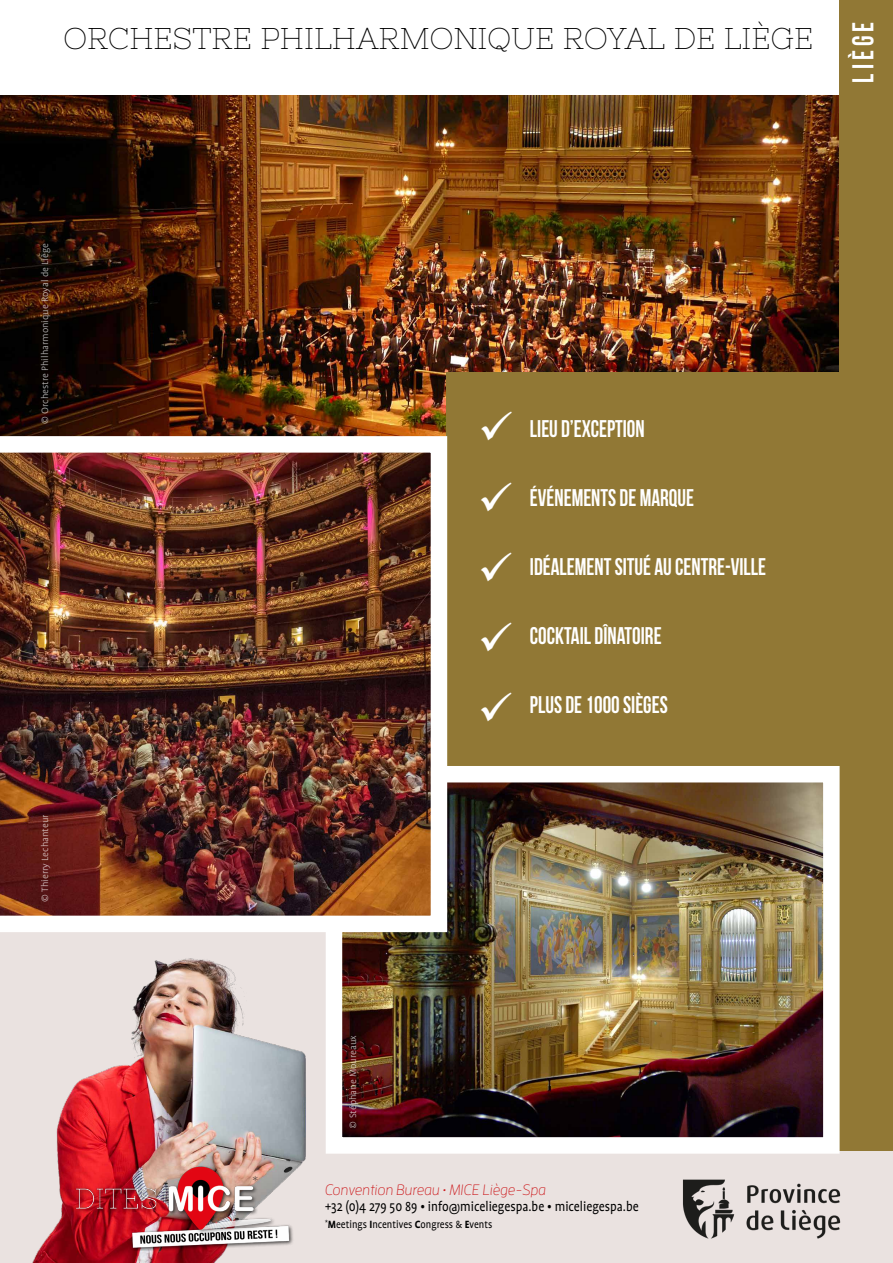
<style>
.page{position:relative;width:893px;height:1263px;background:#fff}
.page>*{position:absolute;margin:0;border:0;box-sizing:border-box;transform-origin:0 0}
.t1{font:30px "Nixie One";color:#000}
.t2{font:700 30px "Bebas Neue";letter-spacing:.15em;color:#fff;scale:.9 1}
.t3{font:700 24px "Bebas Neue";color:#fff;scale:.9 1}
.t4{font:15px "Profile OT";color:#000;scale:.9 1}
.t5{font:italic 300 15px "Enzo OT";color:#cd191c}
.t6{font:12px "Profile OT";color:#000;scale:.9 1}
.t7{font:300 10.5px "Profile Pro";color:#fff}
.s1{font-weight:700}
</style>
<div class="page">
<div style="left:0;top:932px;width:840px;height:331px;background:#eae2e0"></div>
<img style="left:0;top:95px;width:839px;height:341px">
<div style="left:446px;top:373px;width:394px;height:393px;background:#917835"></div>
<div style="left:839px;top:0;width:54px;height:1263px;background:#917835"></div>
<div style="left:46px;top:1151px;width:847px;height:112px;background:#eae2e0"></div>
<img style="left:32px;top:958px;width:274px;height:305px">
<img style="left:74px;top:1163px;width:221px;height:88px">
<img style="left:682px;top:1179px;width:159px;height:60px">
<img style="left:343px;top:783px;width:480px;height:354px">
<div style="left:326px;top:766px;width:514px;height:388px;border:16px solid #fff"></div>
<img style="left:0;top:436px;width:447px;height:496px">
<p class="t1" style="left:63px;top:21px;width:751px">ORCHESTRE PHILHARMONIQUE ROYAL DE LIÈGE</p>
<p class="t2" style="left:846px;top:83px;width:69px;rotate:-90deg">LIÈGE</p>
<p class="t7" style="left:39px;top:424px;width:182px;rotate:-90deg">© Orchestre Philharmonique Royal de Liège</p>
<p class="t7" style="left:39px;top:902px;width:89px;rotate:-90deg">© Thierry Lechanteur</p>
<p class="t3" style="left:530px;top:416px;width:129px">LIEU D’EXCEPTION</p>
<p class="t3" style="left:530px;top:485px;width:184px">ÉVÉNEMENTS DE MARQUE</p>
<p class="t3" style="left:530px;top:554px;width:264px">IDÉALEMENT SITUÉ AU CENTRE-VILLE</p>
<p class="t3" style="left:530px;top:623px;width:148px">COCKTAIL DÎNATOIRE</p>
<p class="t7" style="left:347px;top:1128px;width:95px;rotate:-90deg">© Stéphane Moureaux</p>
<p class="t3" style="left:530px;top:692px;width:155px">PLUS DE 1000 SIÈGES</p>
<p class="t5" style="left:325px;top:1180px;width:223px">Convention Bureau • MICE Liège-Spa</p>
<p class="t4" style="left:325px;top:1198px;width:350px">+32 (0)4 279 50 89 • info@miceliegespa.be • miceliegespa.be</p>
<p class="t6" style="left:325px;top:1217px;width:187px"><sup>*</sup><span class="s1">M</span>eetings <span class="s1">I</span>ncentives <span class="s1">C</span>ongress &amp; <span class="s1">E</span>vents</p>
</div>
